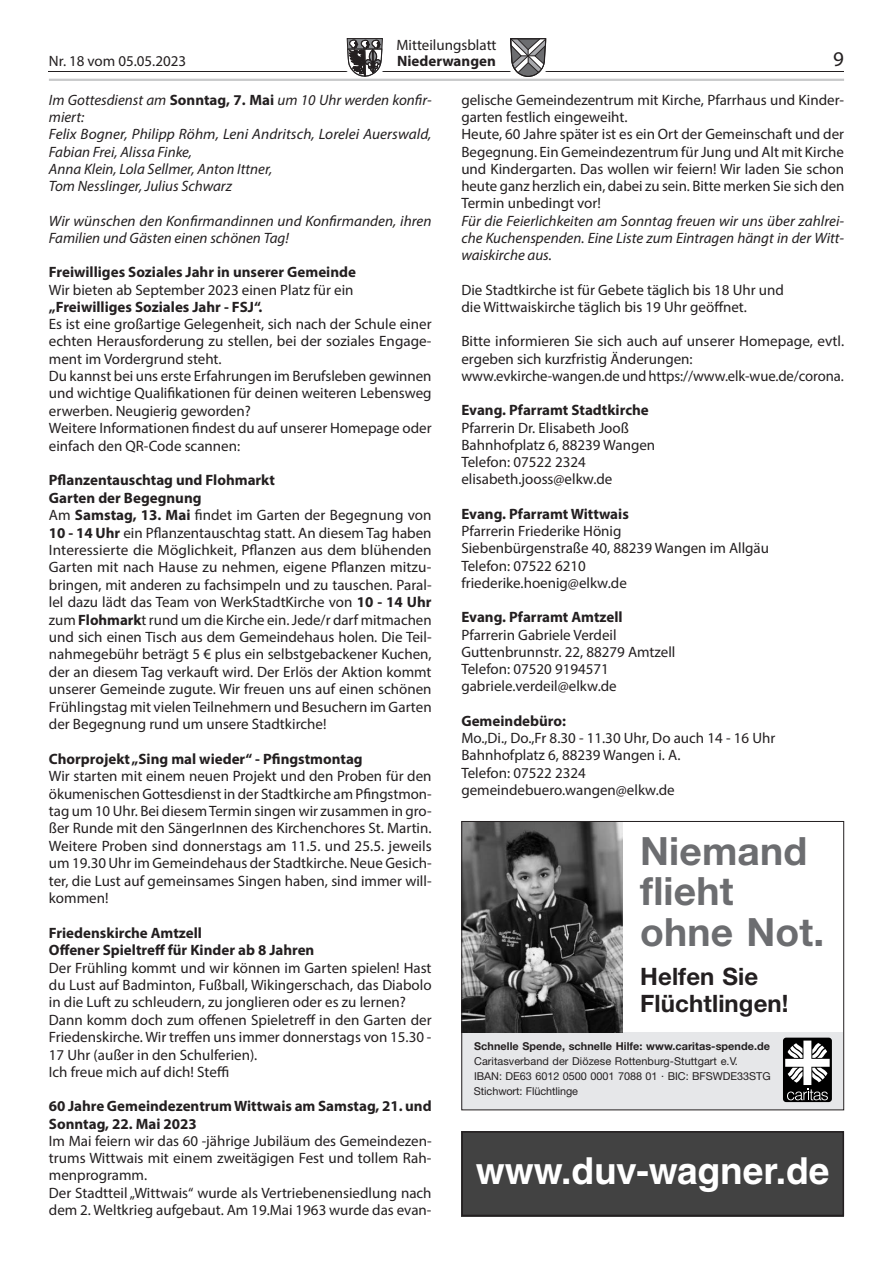
<style>
.page{position:relative;width:893px;height:1263px;background:#fff}
.page>*{position:absolute;margin:0;border:0;box-sizing:border-box;transform-origin:0 0}
.t1{font:700 39px/40.5px "Helvetica Neue";letter-spacing:.005em;color:#6c6d70}
.t2{font:700 37.2px "Helvetica LT Std";color:#fff}
.t3{font:700 24px/27px "Helvetica Neue";letter-spacing:.005em;color:#231f20}
.t4{font:21px "Myriad Pro";color:#231f20}
.t5{font:15px/17.4px "Myriad Pro";color:#231f20}
.t6{font:italic 15px/17.2px "Myriad Pro";color:#231f20}
.t7{font:700 15px/17.4px "Myriad Pro";color:#231f20}
.t8{font:10.8px/15px "Helvetica Neue";letter-spacing:.005em;color:#231f20}
.t9{font:700 10.8px "Helvetica Neue";letter-spacing:.005em;color:#231f20}
.s1{font-weight:700;font-style:normal}
.s2{font-weight:700}
</style>
<div class="page">
<hr style="left:49px;top:71px;width:795px;height:1px;background:#231f20">
<svg style="left:347px;top:38px;width:36px;height:39px"></svg>
<svg style="left:510px;top:38px;width:36px;height:39px"></svg>
<hr style="left:49px;top:79px;width:795px;height:2px;background:#c7c8ca">
<div style="left:461px;top:1032px;width:382px;height:77px;background:#e6e7e9"></div>
<div style="left:783px;top:1038px;width:49px;height:64px;background:#000;border-radius:3px"></div>
<svg style="left:785px;top:1040px;width:45px;height:60px"></svg>
<img style="left:463px;top:823px;width:160px;height:209px">
<div style="left:461px;top:821px;width:383px;height:289px;border:1px solid #231f20"></div>
<div style="left:461px;top:1131px;width:383px;height:85px;background:#424242"></div>
<div style="left:461px;top:1131px;width:383px;height:85px;border:2px solid #231f20"></div>
<p class="t5" style="left:396px;top:36px;width:102px">Mitteilungsblatt</p>
<p class="t5" style="left:49px;top:52px;width:139px">Nr. 18 vom 05.05.2023</p>
<p class="t7" style="left:397px;top:52px;width:100px">Niederwangen</p>
<h3 class="t4" style="left:833px;top:46px;width:12px">9</h3>
<p class="t6" style="left:49px;top:91px;width:384px">Im Gottesdienst am <span class="s1">Sonntag, 7. Mai</span> um 10 Uhr werden konfir&shy;miert:<br>Felix Bogner, Philipp Röhm, Leni Andritsch, Lorelei Auerswald, Fabian Frei, Alissa Finke,<br>Anna Klein, Lola Sellmer, Anton Ittner,<br>Tom Nesslinger, Julius Schwarz</p>
<p class="t6" style="left:49px;top:212px;width:384px">Wir wünschen den Konfirmandinnen und Konfirmanden, ihren<br>Familien und Gästen einen schönen Tag!</p>
<p class="t7" style="left:49px;top:263px;width:309px">Freiwilliges Soziales Jahr in unserer Gemeinde</p>
<p class="t5" style="left:49px;top:281px;width:306px">Wir bieten ab September 2023 einen Platz für ein</p>
<p class="t7" style="left:49px;top:298px;width:215px">„Freiwilliges Soziales Jahr - FSJ“.</p>
<p class="t5" style="left:49px;top:315px;width:384px">Es ist eine großartige Gelegenheit, sich nach der Schule einer echten Herausforderung zu stellen, bei der soziales Engage&shy;ment im Vordergrund steht.<br>Du kannst bei uns erste Erfahrungen im Berufsleben gewinnen und wichtige Qualifikationen für deinen weiteren Lebensweg erwerben. Neugierig geworden?<br>Weitere Informationen findest du auf unserer Homepage oder einfach den QR-Code scannen:</p>
<p class="t5" style="left:49px;top:471px;width:384px"><span class="s2">Pflanzentauschtag und Flohmarkt<br>Garten der Begegnung<br></span>Am <span class="s2">Samstag, 13. Mai</span> findet im Garten der Begegnung von <span class="s2">10 - 14 Uhr</span> ein Pflanzentauschtag statt. An diesem Tag haben Interessierte die Möglichkeit, Pflanzen aus dem blühenden Garten mit nach Hause zu nehmen, eigene Pflanzen mitzu&shy;bringen, mit anderen zu fachsimpeln und zu tauschen. Paral&shy;lel dazu lädt das Team von WerkStadtKirche von <span class="s2">10 - 14 Uhr </span>zum <span class="s2">Flohmark</span>t rund um die Kirche ein. Jede/r darf mitmachen und sich einen Tisch aus dem Gemeindehaus holen. Die Teil&shy;nahmegebühr beträgt 5 € plus ein selbstgebackener Kuchen, der an diesem Tag verkauft wird. Der Erlös der Aktion kommt unserer Gemeinde zugute. Wir freuen uns auf einen schönen Frühlingstag mit vielen Teilnehmern und Besuchern im Garten der Begegnung rund um unsere Stadtkirche!</p>
<p class="t7" style="left:49px;top:750px;width:315px">Chorprojekt „Sing mal wieder“ - Pfingstmontag</p>
<p class="t5" style="left:49px;top:767px;width:384px;text-align:justify">Wir starten mit einem neuen Projekt und den Proben für den ökumenischen Gottesdienst in der Stadtkirche am Pfingstmon&shy;tag um 10 Uhr. Bei diesem Termin singen wir zusammen in gro&shy;ßer Runde mit den SängerInnen des Kirchenchores St. Martin.<br>Weitere Proben sind donnerstags am 11.5. und 25.5. jeweils um 19.30 Uhr im Gemeindehaus der Stadtkirche. Neue Gesich&shy;ter, die Lust auf gemeinsames Singen haben, sind immer will&shy;kommen!</p>
<p class="t7" style="left:49px;top:924px;width:267px">Friedenskirche Amtzell<br>Offener Spieltreff für Kinder ab 8 Jahren</p>
<p class="t5" style="left:49px;top:959px;width:384px">Der Frühling kommt und wir können im Garten spielen! Hast du Lust auf Badminton, Fußball, Wikingerschach, das Diabolo in die Luft zu schleudern, zu jonglieren oder es zu lernen?<br>Dann komm doch zum offenen Spieletreff in den Garten der Friedenskirche. Wir treffen uns immer donnerstags von 15.30 - 17 Uhr (außer in den Schulferien).<br>Ich freue mich auf dich! Steffi</p>
<p class="t7" style="left:49px;top:1097px;width:384px">60 Jahre Gemeindezentrum Wittwais am Samstag, 21. und<br>Sonntag, 22. Mai 2023</p>
<p class="t5" style="left:49px;top:1132px;width:384px">Im Mai feiern wir das 60 -jährige Jubiläum des Gemeindezen&shy;trums Wittwais mit einem zweitägigen Fest und tollem Rah&shy;menprogramm.<br>Der Stadtteil „Wittwais“ wurde als Vertriebenensiedlung nach dem 2. Weltkrieg aufgebaut. Am 19.Mai 1963 wurde das evan-</p>
<p class="t5" style="left:461px;top:91px;width:384px">gelische Gemeindezentrum mit Kirche, Pfarrhaus und Kinder&shy;garten festlich eingeweiht.<br>Heute, 60 Jahre später ist es ein Ort der Gemeinschaft und der Begegnung. Ein Gemeindezentrum für Jung und Alt mit Kirche und Kindergarten. Das wollen wir feiern! Wir laden Sie schon heute ganz herzlich ein, dabei zu sein. Bitte merken Sie sich den Termin unbedingt vor!</p>
<p class="t6" style="left:461px;top:212px;width:384px;text-align:justify">Für die Feierlichkeiten am Sonntag freuen wir uns über zahlrei&shy;che Kuchenspenden. Eine Liste zum Eintragen hängt in der Witt&shy;waiskirche aus.</p>
<p class="t5" style="left:461px;top:281px;width:324px">Die Stadtkirche ist für Gebete täglich bis 18 Uhr und die Wittwaiskirche täglich bis 19 Uhr geöffnet.</p>
<p class="t5" style="left:461px;top:332px;width:384px">Bitte informieren Sie sich auch auf unserer Homepage, evtl. ergeben sich kurzfristig Änderungen: www.evkirche-wangen.de und https://www.elk-wue.de/corona.</p>
<p class="t7" style="left:461px;top:401px;width:189px">Evang. Pfarramt Stadtkirche</p>
<p class="t5" style="left:461px;top:419px;width:195px">Pfarrerin Dr. Elisabeth Jooß<br>Bahnhofplatz 6, 88239 Wangen<br>Telefon: 07522 2324 elisabeth.jooss@elkw.de</p>
<p class="t7" style="left:461px;top:505px;width:169px">Evang. Pfarramt Wittwais</p>
<p class="t5" style="left:461px;top:522px;width:309px">Pfarrerin Friederike Hönig<br>Siebenbürgenstraße 40, 88239 Wangen im Allgäu<br>Telefon: 07522 6210<br>friederike.hoenig@elkw.de</p>
<p class="t7" style="left:461px;top:608px;width:163px">Evang. Pfarramt Amtzell</p>
<p class="t5" style="left:461px;top:626px;width:216px">Pfarrerin Gabriele Verdeil<br>Guttenbrunnstr. 22, 88279 Amtzell<br>Telefon: 07520 9194571 gabriele.verdeil@elkw.de</p>
<p class="t7" style="left:461px;top:712px;width:106px">Gemeindebüro:</p>
<p class="t5" style="left:461px;top:729px;width:315px">Mo.,Di., Do.,Fr 8.30 - 11.30 Uhr, Do auch 14 - 16 Uhr Bahnhofplatz 6, 88239 Wangen i. A.<br>Telefon: 07522 2324 gemeindebuero.wangen@elkw.de</p>
<h1 class="t1" style="left:640px;top:830px;width:185px">Niemand flieht ohne Not.</h1>
<h3 class="t3" style="left:640px;top:962px;width:150px">Helfen Sie<br>Flüchtlingen!</h3>
<p class="t9" style="left:474px;top:1039px;width:297px">Schnelle Spende, schnelle Hilfe: www.caritas-spende.de</p>
<p class="t8" style="left:474px;top:1054px;width:298px">Caritasverband der Diözese Rottenburg-Stuttgart e.V.<br>IBAN: DE63 6012 0500 0001 7088 01 . BIC: BFSWDE33STG<br>Stichwort: Flüchtlinge</p>
<h2 class="t2" style="left:476px;top:1148px;width:355px">www.duv-wagner.de</h2>
</div>
